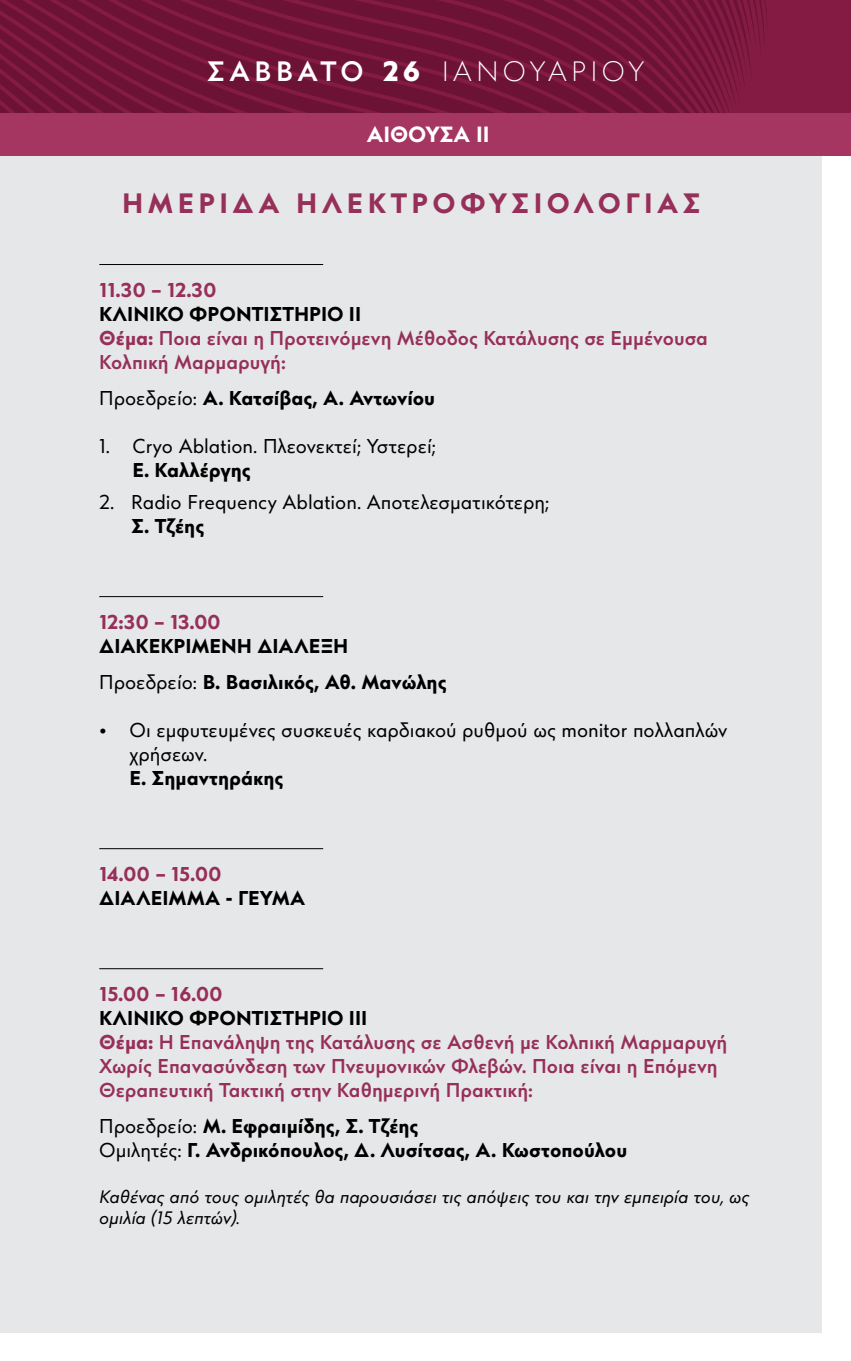
<style>
.page{position:relative;width:851px;height:1361px;background:#fff}
.page>*{position:absolute;margin:0;border:0;box-sizing:border-box;transform-origin:0 0}
.t1{font:700 28px "CF Panoptik";letter-spacing:.16em;color:#962f59}
.t2{font:300 28px "CF Panoptik";letter-spacing:.16em;color:#fff}
.t3{font:700 22px "CF Panoptik";color:#fff}
.t4{font:500 20px/24px "CF Panoptik";color:#962f59}
.t5{font:700 20px/36px "CF Panoptik";color:#000}
.t6{font:20px/24px "CF Panoptik";color:#000}
.t7{font:700 20px "CF Panoptik";letter-spacing:-.015em;color:#962f59}
.t8{font:italic 18px/21.6px "CF Panoptik";color:#000}
.s1{font-weight:500}
.s2{font-weight:800}
.s3{font-weight:700;color:#000}
.s4{font-weight:700}
.s5{font-weight:400}
</style>
<div class="page">
<div style="left:0;top:142px;width:821px;height:1190px;background:#e6e7e8"></div>
<hr style="left:99px;top:264px;width:224px;height:1px;background:#000">
<hr style="left:99px;top:596px;width:224px;height:1px;background:#000">
<hr style="left:99px;top:848px;width:224px;height:1px;background:#000">
<hr style="left:99px;top:968px;width:224px;height:1px;background:#000">
<svg style="left:0;top:0;width:850px;height:113px;background:#73153a"></svg>
<div style="left:0;top:113px;width:850px;height:43px;background:#a53662"></div>
<h1 class="t2" style="left:207px;top:54px;width:439px"><span class="s1">ΣΑΒΒΑΤΟ</span> <span class="s2">26</span> ΙΑΝΟΥΑΡΊ ΟΥ</h1>
<p class="t3" style="left:366px;top:120px;width:124px">ΑΙΘΟΥΣΑ ΙΙ</p>
<h1 class="t1" style="left:122px;top:185px;width:580px">ΗΜΕΡΙΔΑ ΗΛΕΚΤΡΟΦΥΣΙΟΛΟΓΙΑΣ</h1>
<p class="t7" style="left:99px;top:277px;width:119px">11.30 – 12.30</p>
<p class="t4" style="left:99px;top:303px;width:610px"><span class="s3">ΚΛΙΝΙΚΟ ΦΡΟΝΤΙΣΤΗΡΙΟ ΙΙ<br></span><span class="s4">Θέμα:</span> Ποια είναι η Προτεινόμενη Μέθοδος Κατάλυσης σε Εμμένουσα<br>Κολπική Μαρμαρυγή:</p>
<p class="t5" style="left:99px;top:381px;width:337px"><span class="s5">Προεδρείο:</span> Α. Κατσίβας, Α. Αντωνίου</p>
<p class="t6" style="left:99px;top:434px;width:338px">1. Cryo Ablation. Πλεονεκτεί; Υστερεί;</p>
<p class="t5" style="left:132px;top:453px;width:120px">Ε. Καλλέργης</p>
<p class="t6" style="left:99px;top:490px;width:451px">2. Radio Frequency Ablation. Αποτελεσματικότερη;</p>
<p class="t5" style="left:131px;top:509px;width:74px">Σ. Τζέης</p>
<p class="t7" style="left:99px;top:609px;width:123px">12:30 – 13.00</p>
<p class="t5" style="left:99px;top:629px;width:348px">ΔΙΑΚΕΚΡΙΜΕΝΗ ΔΙΑΛΕΞΗ<br><span class="s5">Προεδρείο:</span> Β. Βασιλικός, Αθ. Μανώλης</p>
<p class="t6" style="left:129px;top:718px;width:599px;text-indent:-30px">• Οι εμφυτευμένες συσκευές καρδιακού ρυθμού ως monitor πολλαπλών χρήσεων.</p>
<p class="t5" style="left:129px;top:761px;width:155px">Ε. Σημαντηράκης</p>
<p class="t7" style="left:99px;top:861px;width:124px">14.00 – 15.00</p>
<p class="t5" style="left:99px;top:881px;width:207px">ΔΙΑΛΕΙΜΜΑ - ΓΕΥΜΑ</p>
<p class="t7" style="left:99px;top:981px;width:125px">15.00 – 16.00</p>
<p class="t4" style="left:99px;top:1007px;width:629px"><span class="s3">ΚΛΙΝΙΚΟ ΦΡΟΝΤΙΣΤΗΡΙΟ ΙΙΙ<br></span><span class="s4">Θέμα:</span> Η Επανάληψη της Κατάλυσης σε Ασθενή με Κολπική Μαρμαρυγή Χωρίς Επανασύνδεση των Πνευμονικών Φλεβών. Ποια είναι η Επόμενη Θεραπευτική Τακτική στην Καθημερινή Πρακτική:</p>
<p class="t5" style="left:99px;top:1115px;width:529px;line-height:24px"><span class="s5">Προεδρείο:</span> Μ. Εφραιμίδης, Σ. Τζέης<br><span class="s5">Ομιλητές:</span> Γ. Ανδρικόπουλος, Δ. Λυσίτσας, Α. Κωστοπούλου</p>
<p class="t8" style="left:99px;top:1186px;width:651px">Καθένας από τους ομιλητές θα παρουσιάσει τις απόψεις του και την εμπειρία του, ως ομιλία (15 λεπτών).</p>
</div>
